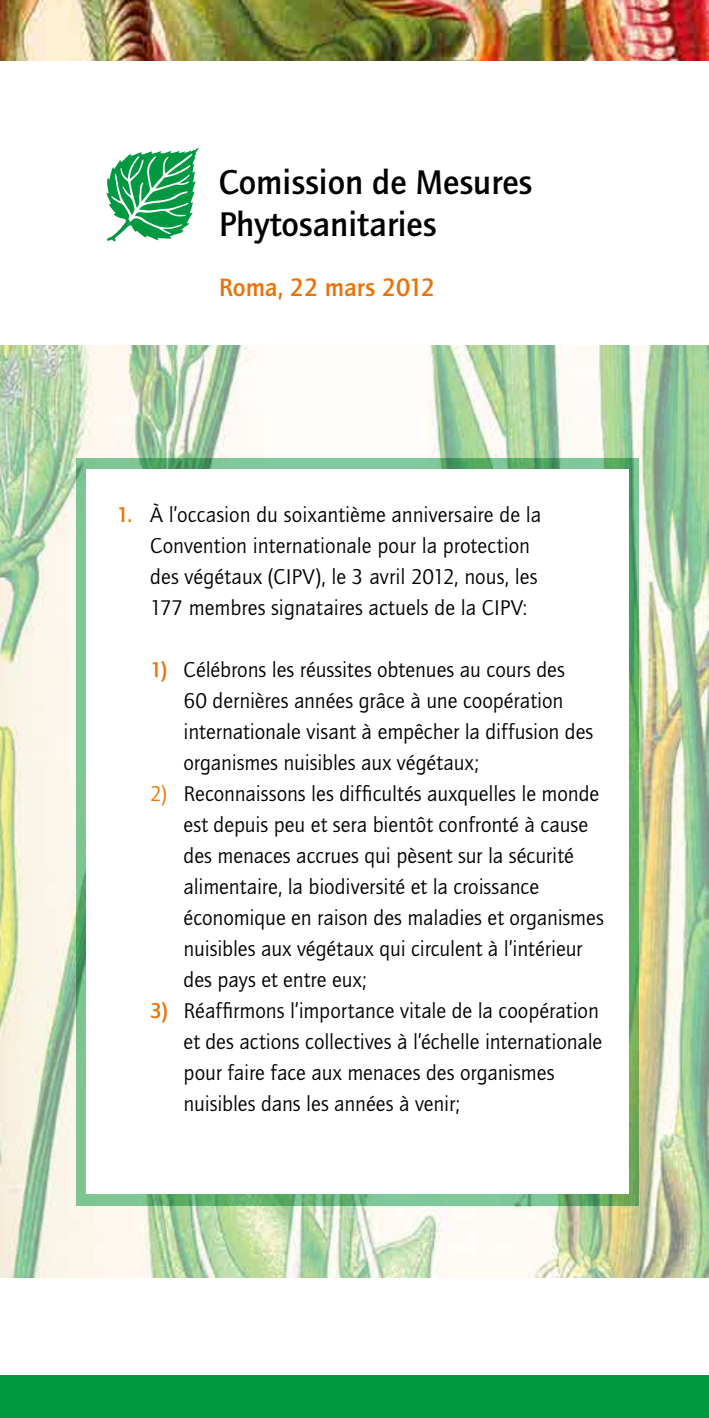
<style>
.page{position:relative;width:709px;height:1418px;background:#fff}
.page>*{position:absolute;margin:0;border:0;box-sizing:border-box;transform-origin:0 0}
.t1{font:105.8px "Botanical";color:#009840}
.t2{font:500 35.4px/42.4px "Quay Sans";color:#000}
.t3{font:500 26px "Quay Sans";color:#ed7004}
.t4{font:22px/31px "Quay Sans";color:#000}
.s1{font-weight:500;color:#ed7004}
.s2{color:#ed7004}
</style>
<div class="page">
<img style="left:0;top:345px;width:709px;height:932px">
<img style="left:0;top:0;width:709px;height:60px">
<div style="left:0;top:1375px;width:709px;height:42px;background:#009840"></div>
<svg style="left:76px;top:457px;width:562px;height:748px"></svg>
<div style="left:87px;top:469px;width:541px;height:724px;background:#fff"></div>
<h1 class="t1" style="left:100px;top:146px;width:107px">P</h1>
<h2 class="t2" style="left:219px;top:161px;width:315px">Comission de Mesures<br>Phytosanitaries</h2>
<p class="t3" style="left:219px;top:272px;width:218px">Roma, 22 mars 2012</p>
<p class="t4" style="left:150px;top:499px;width:392px;text-indent:-33px"><span class="s1">1.</span> À l’occasion du soixantième anniversaire de la Convention internationale pour la protection des végétaux (CIPV), le 3 avril 2012, nous, les 177 membres signataires actuels de la CIPV:</p>
<p class="t4" style="left:183px;top:654px;width:411px;text-indent:-33px"><span class="s1">1)</span> Célébrons les réussites obtenues au cours des 60 dernières années grâce à une coopération internationale visant à empêcher la diffusion des organismes nuisibles aux végétaux;</p>
<p class="t4" style="left:183px;top:778px;width:422px;text-indent:-33px"><span class="s2">2)</span> Reconnaissons les difficultés auxquelles le monde est depuis peu et sera bientôt confronté à cause des menaces accrues qui pèsent sur la sécurité alimentaire, la biodiversité et la croissance économique en raison des maladies et organismes nuisibles aux végétaux qui circulent à l’intérieur des pays et entre eux;</p>
<p class="t4" style="left:184px;top:995px;width:420px;text-indent:-33px"><span class="s1">3)</span> Réaffirmons l’importance vitale de la coopération et des actions collectives à l’échelle internationale pour faire face aux menaces des organismes nuisibles dans les années à venir;</p>
</div>
